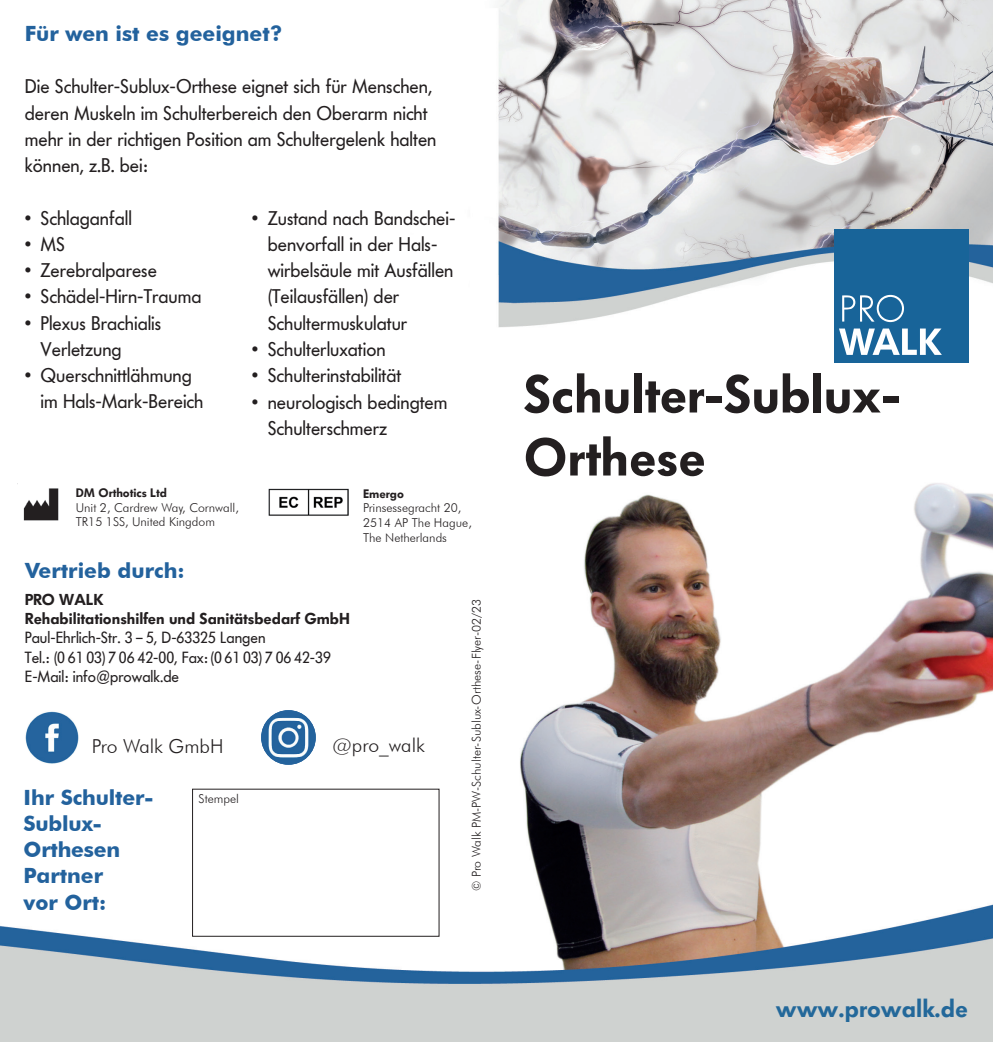
<style>
.page{position:relative;width:993px;height:1042px;background:#fff}
.page>*{position:absolute;margin:0;border:0;box-sizing:border-box;transform-origin:0 0}
.t1{font:52.5px/63px "Futura BQ Demibold";color:#231f20}
.t2{font:24.5px "Futura BQ Demibold";color:#23689a}
.t3{font:700 21px/26.2px "Futura BT";color:#23629d}
.t4{font:19.25px/26.2px "Futura BQ";color:#231f20}
.t5{font:300 19.25px "Futura BT";color:#231f20}
.t6{font:15.75px/19.2px "Futura BQ";color:#231f20}
.t7{font:15.75px/19.2px "Futura BQ Demibold";color:#231f20}
.t8{font:300 12.25px/14.7px "Futura BT";color:#231f20}
.t9{font:12.25px "Futura BQ Demibold";color:#231f20}
</style>
<div class="page">
<img style="left:0;top:0;width:992px;height:1042px">
<div style="left:833px;top:229px;width:134px;height:134px;background:#186499"></div>
<svg style="left:842px;top:295px;width:61px;height:27px"></svg>
<svg style="left:839px;top:328px;width:102px;height:27px"></svg>
<img style="left:261px;top:710px;width:54px;height:55px;border-radius:27px">
<img style="left:25px;top:710px;width:54px;height:55px;border-radius:27px">
<div style="left:264px;top:484px;width:88px;height:38px;background:#fff"></div>
<img style="left:268px;top:488px;width:80px;height:28px">
<img style="left:18px;top:484px;width:45px;height:38px">
<p class="t3" style="left:25px;top:20px;width:259px">Für wen ist es geeignet?</p>
<p class="t4" style="left:25px;top:74px;width:413px">Die Schulter-Sublux-Orthese eignet sich für Menschen, deren Muskeln im Schulterbereich den Oberarm nicht mehr in der richtigen Position am Schultergelenk halten können, z.B. bei:</p>
<p class="t4" style="left:25px;top:205px;width:109px">• Schlaganfall</p>
<p class="t4" style="left:25px;top:231px;width:42px">• MS</p>
<p class="t4" style="left:25px;top:257px;width:134px">• Zerebralparese</p>
<p class="t4" style="left:25px;top:284px;width:178px">• Schädel-Hirn-Trauma</p>
<p class="t4" style="left:41px;top:310px;width:122px;text-indent:-16px">• Plexus Brachialis<br>Verletzung</p>
<p class="t4" style="left:41px;top:362px;width:164px;text-indent:-16px">• Querschnittlähmung im Hals-Mark-Bereich</p>
<p class="t4" style="left:267px;top:205px;width:189px;text-indent:-16px">• Zustand nach Bandschei&shy;benvorfall in der Hals&shy;wirbelsäule mit Ausfällen (Teilausfällen) der<br>Schultermuskulatur</p>
<p class="t4" style="left:252px;top:336px;width:135px">• Schulterluxation</p>
<p class="t4" style="left:252px;top:363px;width:151px">• Schulterinstabilität</p>
<p class="t4" style="left:267px;top:389px;width:181px;text-indent:-16px">• neurologisch bedingtem<br>Schulterschmerz</p>
<p class="t9" style="left:76px;top:485px;width:93px">DM Orthotics Ltd</p>
<p class="t8" style="left:76px;top:500px;width:165px">Unit 2, Cardrew Way, Cornwall,<br>TR15 1SS, United Kingdom</p>
<p class="t3" style="left:25px;top:557px;width:161px">Vertrieb durch:</p>
<p class="t9" style="left:363px;top:486px;width:42px">Emergo</p>
<p class="t8" style="left:363px;top:500px;width:110px">Prinsessegracht 20,<br>2514 AP The Hague,<br>The Netherlands</p>
<p class="t7" style="left:25px;top:590px;width:326px">PRO WALK<br>Rehabilitationshilfen und Sanitätsbedarf GmbH</p>
<p class="t6" style="left:25px;top:628px;width:307px">Paul-Ehrlich-Str. 3 – 5, D-63325 Langen<br>Tel.: (0 61 03) 7 06 42-00, Fax: (0 61 03) 7 06 42-39<br>E-Mail: info@prowalk.de</p>
<p class="t5" style="left:92px;top:734px;width:133px">Pro Walk GmbH</p>
<p class="t5" style="left:332px;top:733px;width:94px">@pro_walk</p>
<p class="t3" style="left:24px;top:784px;width:132px">Ihr Schulter-<br>Sublux-<br>Orthesen<br>Partner<br>vor Ort:</p>
<p class="t8" style="left:198px;top:791px;width:42px">Stempel</p>
<p class="t8" style="left:469px;top:891px;width:294px;rotate:-90deg">© Pro Walk PM-PW-Schulter-Sublux-Orthese-Flyer-02/23</p>
<h1 class="t1" style="left:523px;top:363px;width:378px">Schulter-Sublux-<br>Orthese</h1>
<p class="t2" style="left:775px;top:994px;width:193px">www.prowalk.de</p>
</div>
